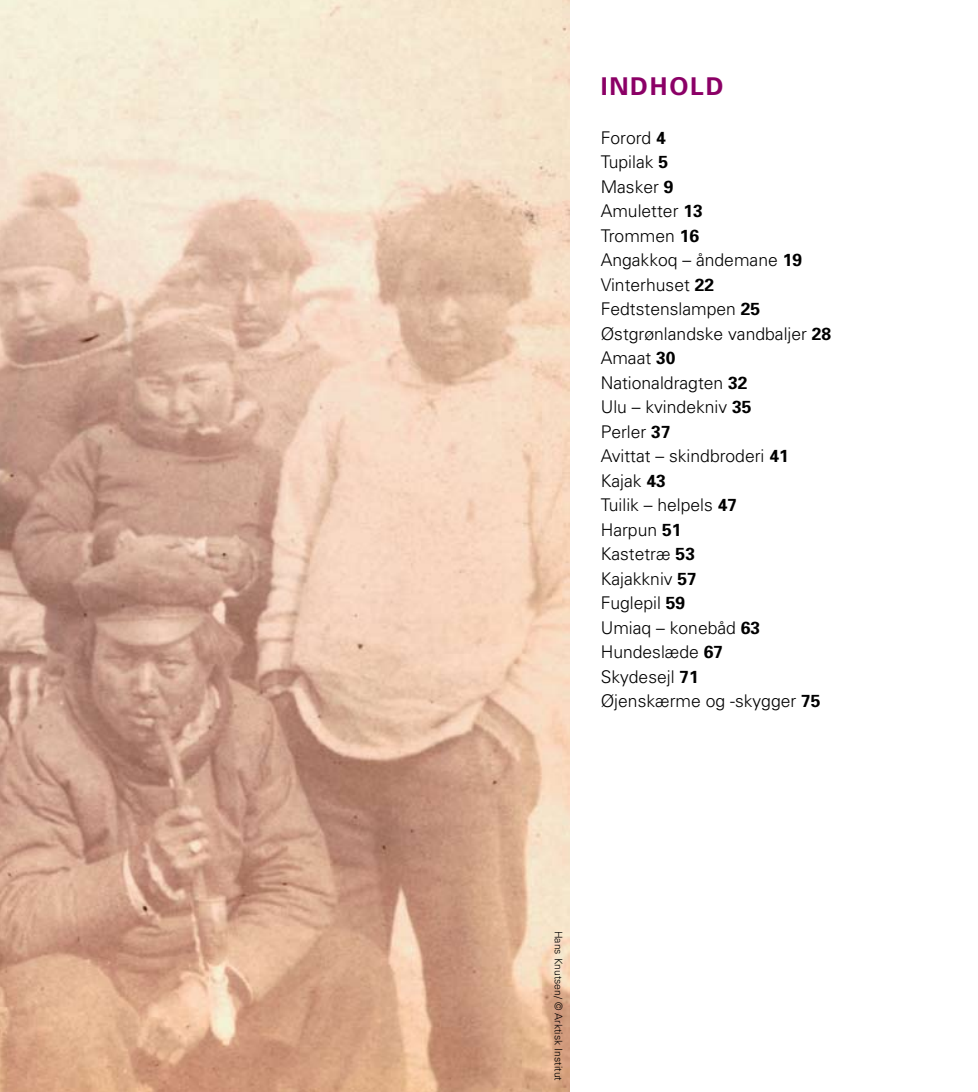
<style>
.page{position:relative;width:978px;height:1092px;background:#fff}
.page>*{position:absolute;margin:0;border:0;box-sizing:border-box;transform-origin:0 0}
.t1{font:700 24.5px "Univers";letter-spacing:.075em;color:#8b0066}
.t2{font:300 17.5px/24.5px "Univers";color:#000}
.t3{font:300 10.5px "Univers";color:#000}
.s1{font-weight:700}
</style>
<div class="page">
<img style="left:0;top:0;width:569px;height:1091px">
<h1 class="t1" style="left:600px;top:70px;width:124px">Indhold</h1>
<p class="t2" style="left:600px;top:125px;width:232px">Forord <span class="s1">4<br></span>Tupilak <span class="s1">5<br></span>Masker <span class="s1">9<br></span>Amuletter <span class="s1">13<br></span>Trommen <span class="s1">16<br></span>Angakkoq – åndemane <span class="s1">19<br></span>Vinterhuset <span class="s1">22<br></span>Fedtstenslampen <span class="s1">25<br></span>Østgrønlandske vandbaljer <span class="s1">28<br></span>Amaat <span class="s1">30<br></span>Nationaldragten <span class="s1">32<br></span>Ulu – kvindekniv <span class="s1">35<br></span>Perler <span class="s1">37<br></span>Avittat – skindbroderi <span class="s1">41<br></span>Kajak <span class="s1">43<br></span>Tuilik – helpels <span class="s1">47<br></span>Harpun <span class="s1">51<br></span>Kastetræ <span class="s1">53<br></span>Kajakkniv <span class="s1">57<br></span>Fuglepil <span class="s1">59<br></span>Umiaq – konebåd <span class="s1">63<br></span>Hundeslæde <span class="s1">67<br></span>Skydesejl <span class="s1">71<br></span>Øjenskærme og -skygger <span class="s1">75</span></p>
<p class="t3" style="left:565px;top:930px;width:152px;rotate:90deg">Hans Knutsen/ © Arktisk Institut</p>
</div>
